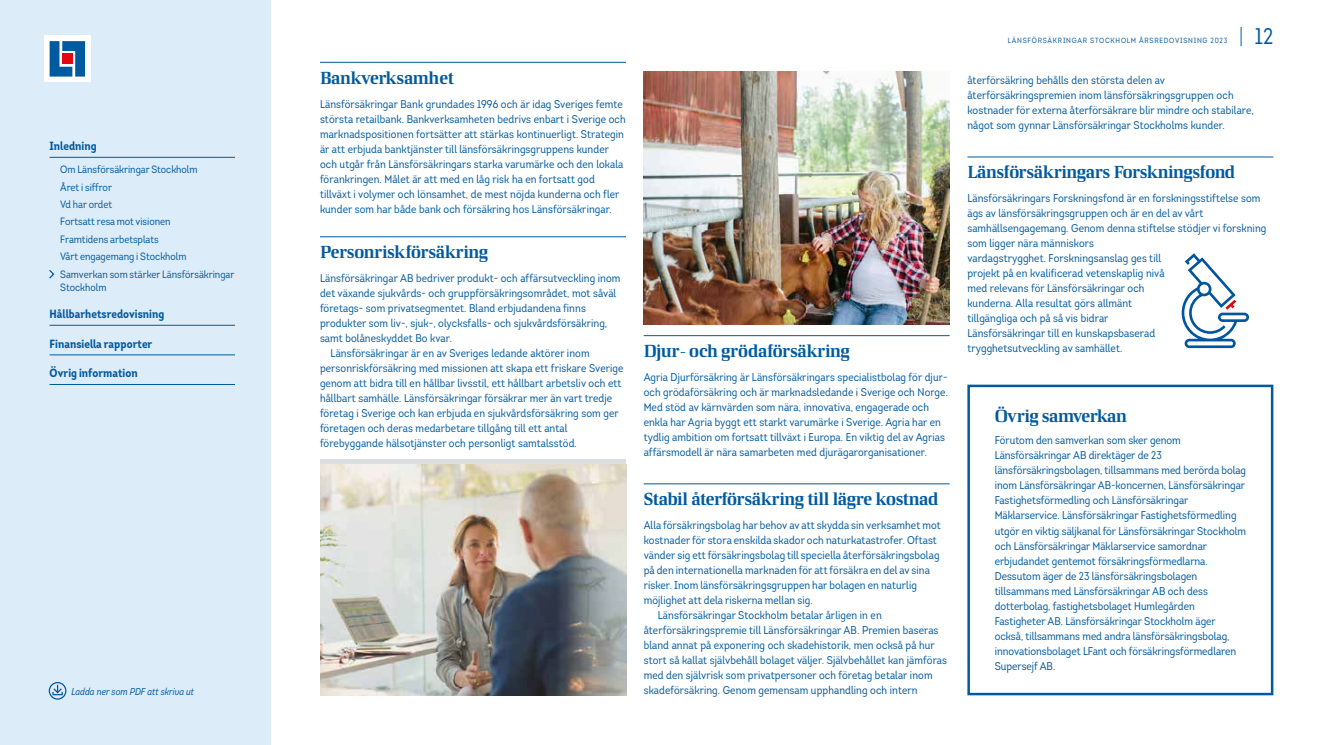
<style>
.page{position:relative;width:1323px;height:745px;background:#fff}
.page>*{position:absolute;margin:0;border:0;box-sizing:border-box;transform-origin:0 0}
.t1{font:22.5px "Intro Cond";color:#005aa0}
.t2{font:17.5px "LF Rubrik 2";letter-spacing:-.03em;color:#005aa0}
.t3{font:700 11.88px "Intro Cond";letter-spacing:.005em;color:#005aa0}
.t4{font:11.25px/15px "Intro Cond";letter-spacing:.01em;color:#005aa0}
.t5{font:10.62px/17.4px "Intro Cond";color:#005aa0}
.t6{font:italic 10px "Intro Cond";color:#005aa0}
.t7{font:7.5px "Intro Cond";letter-spacing:.1em;color:#005aa0}
</style>
<div class="page">
<hr style="left:320px;top:62px;width:306px;height:1px;background:#005aa0">
<hr style="left:320px;top:236px;width:306px;height:1px;background:#005aa0">
<hr style="left:644px;top:335px;width:305px;height:1px;background:#005aa0">
<hr style="left:644px;top:483px;width:305px;height:1px;background:#005aa0">
<hr style="left:967px;top:157px;width:306px;height:1px;background:#005aa0">
<img style="left:644px;top:72px;width:305px;height:252px">
<div style="left:320px;top:458px;width:306px;height:236px;background:#dcddde"></div>
<img style="left:320px;top:464px;width:306px;height:230px">
<div style="left:967px;top:384px;width:306px;height:310px;border:2px solid #005aa0"></div>
<svg style="left:1181px;top:253px;width:68px;height:95px"></svg>
<svg style="left:1241px;top:27px;width:1px;height:19px"></svg>
<div style="left:0;top:0;width:270px;height:744px;background:#ddecf9"></div>
<hr style="left:50px;top:157px;width:185px;height:1px;background:#005aa0">
<hr style="left:50px;top:384px;width:185px;height:1px;background:#005aa0">
<hr style="left:50px;top:325px;width:185px;height:1px;background:#005aa0">
<hr style="left:50px;top:354px;width:185px;height:1px;background:#005aa0">
<div style="left:49px;top:681px;width:17px;height:18px;border:1px solid #005aa0;border-radius:50%"></div>
<svg style="left:52px;top:684px;width:11px;height:6px"></svg>
<div style="left:52px;top:690px;width:11px;height:4px;border:1px solid #005aa0"></div>
<div style="left:44px;top:35px;width:47px;height:47px;background:#fff"></div>
<svg style="left:50px;top:41px;width:35px;height:35px"></svg>
<div style="left:62px;top:54px;width:10px;height:10px;background:#e30613"></div>
<svg style="left:49px;top:270px;width:6px;height:9px"></svg>
<p class="t3" style="left:50px;top:138px;width:49px">Inledning</p>
<p class="t5" style="left:60px;top:161px;width:176px">Om Länsförsäkringar Stockholm<br>Året i siffror<br>Vd har ordet<br>Fortsatt resa mot visionen<br>Framtidens arbetsplats<br>Vårt engagemang i Stockholm<br>Samverkan som stärker Länsförsäkringar</p>
<p class="t5" style="left:60px;top:278px;width:48px">Stockholm</p>
<p class="t3" style="left:50px;top:306px;width:116px">Hållbarhetsredovisning</p>
<p class="t3" style="left:50px;top:336px;width:104px">Finansiella rapporter</p>
<p class="t3" style="left:50px;top:365px;width:90px">Övrig information</p>
<p class="t3" style="left:50px;top:197px;width:104px">Finansiella rapporter</p>
<p class="t3" style="left:50px;top:227px;width:90px">Övrig information</p>
<p class="t6" style="left:71px;top:685px;width:124px">Ladda ner som PDF att skriva ut</p>
<h2 class="t2" style="left:320px;top:67px;width:136px">Bankverksamhet</h2>
<p class="t4" style="left:320px;top:96px;width:307px">Länsförsäkringar Bank grundades 1996 och är idag Sveriges femte största retailbank. Bankverksamheten bedrivs enbart i Sverige och marknadspositionen fortsätter att stärkas kontinuerligt. Strategin är att erbjuda banktjänster till länsförsäkringsgruppens kunder och utgår från Länsförsäkringars starka varumärke och den lokala förankringen. Målet är att med en låg risk ha en fortsatt god tillväxt i volymer och lönsamhet, de mest nöjda kunderna och fler kunder som har både bank och försäkring hos Länsförsäkringar.</p>
<h2 class="t2" style="left:320px;top:241px;width:170px">Personriskförsäkring</h2>
<p class="t4" style="left:320px;top:270px;width:302px">Länsförsäkringar AB bedriver produkt- och affärsutveckling inom</p>
<p class="t4" style="left:320px;top:285px;width:298px">det växande sjukvårds- och gruppförsäkringsområdet, mot såväl</p>
<p class="t4" style="left:320px;top:300px;width:267px">företags- som privatsegmentet. Bland erbjudandena finns</p>
<p class="t4" style="left:320px;top:315px;width:289px">produkter som liv-, sjuk-, olycksfalls- och sjukvårdsförsäkring,</p>
<p class="t4" style="left:320px;top:330px;width:133px">samt bolåneskyddet Bo kvar.</p>
<p class="t4" style="left:331px;top:345px;width:260px">Länsförsäkringar är en av Sveriges ledande aktörer inom</p>
<p class="t4" style="left:320px;top:360px;width:305px">personriskförsäkring med missionen att skapa ett friskare Sverige</p>
<p class="t4" style="left:320px;top:375px;width:303px">genom att bidra till en hållbar livsstil, ett hållbart arbetsliv och ett</p>
<p class="t4" style="left:320px;top:390px;width:294px">hållbart samhälle. Länsförsäkringar försäkrar mer än vart tredje</p>
<p class="t4" style="left:320px;top:405px;width:300px">företag i Sverige och kan erbjuda en sjukvårdsförsäkring som ger</p>
<p class="t4" style="left:320px;top:420px;width:249px">företagen och deras medarbetare tillgång till ett antal</p>
<p class="t4" style="left:320px;top:435px;width:258px">förebyggande hälsotjänster och personligt samtalsstöd.</p>
<h2 class="t2" style="left:644px;top:340px;width:208px">Djur- och grödaförsäkring</h2>
<p class="t4" style="left:644px;top:369px;width:306px">Agria Djurförsäkring är Länsförsäkringars specialistbolag för djur&shy;och grödaförsäkring och är marknadsledande i Sverige och Norge.<br>Med stöd av kärnvärden som nära, innovativa, engagerade och enkla har Agria byggt ett starkt varumärke i Sverige. Agria har en tydlig ambition om fortsatt tillväxt i Europa. En viktig del av Agrias affärsmodell är nära samarbeten med djurägarorganisationer.</p>
<h2 class="t2" style="left:644px;top:488px;width:296px">Stabil återförsäkring till lägre kostnad</h2>
<p class="t4" style="left:644px;top:517px;width:299px">Alla försäkringsbolag har behov av att skydda sin verksamhet mot</p>
<p class="t4" style="left:644px;top:532px;width:295px">kostnader för stora enskilda skador och naturkatastrofer. Oftast</p>
<p class="t4" style="left:644px;top:547px;width:297px">vänder sig ett försäkringsbolag till speciella återförsäkringsbolag</p>
<p class="t4" style="left:644px;top:562px;width:288px">på den internationella marknaden för att försäkra en del av sina</p>
<p class="t4" style="left:644px;top:577px;width:275px">risker. Inom länsförsäkringsgruppen har bolagen en naturlig</p>
<p class="t4" style="left:644px;top:592px;width:171px">möjlighet att dela riskerna mellan sig.</p>
<p class="t4" style="left:658px;top:607px;width:225px">Länsförsäkringar Stockholm betalar årligen in en</p>
<p class="t4" style="left:644px;top:622px;width:296px">återförsäkringspremie till Länsförsäkringar AB. Premien baseras</p>
<p class="t4" style="left:644px;top:637px;width:292px">bland annat på exponering och skadehistorik, men också på hur</p>
<p class="t4" style="left:644px;top:652px;width:305px">stort så kallat självbehåll bolaget väljer. Självbehållet kan jämföras</p>
<p class="t4" style="left:644px;top:667px;width:290px">med den självrisk som privatpersoner och företag betalar inom</p>
<p class="t4" style="left:644px;top:682px;width:275px">skadeförsäkring. Genom gemensam upphandling och intern</p>
<p class="t7" style="left:1008px;top:35px;width:221px">LÄNSFÖRSÄKRINGAR STOCKHOLM ÅRSREDOVISNING 2023</p>
<h1 class="t1" style="left:1254px;top:22px;width:20px">12</h1>
<p class="t4" style="left:967px;top:73px;width:288px">återförsäkring behålls den största delen av återförsäkringspremien inom länsförsäkringsgruppen och kostnader för externa återförsäkrare blir mindre och stabilare, något som gynnar Länsförsäkringar Stockholms kunder.</p>
<h2 class="t2" style="left:967px;top:161px;width:269px">Länsförsäkringars Forskningsfond</h2>
<p class="t4" style="left:967px;top:191px;width:300px">Länsförsäkringars Forskningsfond är en forskningsstiftelse som ägs av länsförsäkringsgruppen och är en del av vårt samhällsengagemang. Genom denna stiftelse stödjer vi forskning som ligger nära människors<br>vardagstrygghet. Forskningsanslag ges till<br>projekt på en kvalificerad vetenskaplig nivå<br>med relevans för Länsförsäkringar och<br>kunderna. Alla resultat görs allmänt<br>tillgängliga och på så vis bidrar<br>Länsförsäkringar till en kunskapsbaserad<br>trygghetsutveckling av samhället.</p>
<h2 class="t2" style="left:995px;top:405px;width:134px">Övrig samverkan</h2>
<p class="t4" style="left:995px;top:433px;width:253px">Förutom den samverkan som sker genom Länsförsäkringar AB direktäger de 23 länsförsäkringsbolagen, tillsammans med berörda bolag inom Länsförsäkringar AB-koncernen, Länsförsäkringar Fastighetsförmedling och Länsförsäkringar Mäklarservice. Länsförsäkringar Fastighetsförmedling utgör en viktig säljkanal för Länsförsäkringar Stockholm och Länsförsäkringar Mäklarservice samordnar erbjudandet gentemot försäkringsförmedlarna.<br>Dessutom äger de 23 länsförsäkringsbolagen tillsammans med Länsförsäkringar AB och dess dotterbolag, fastighetsbolaget Humlegården Fastigheter AB. Länsförsäkringar Stockholm äger också, tillsammans med andra länsförsäkringsbolag, innovationsbolaget LFant och försäkringsförmedlaren Supersejf AB.</p>
</div>
